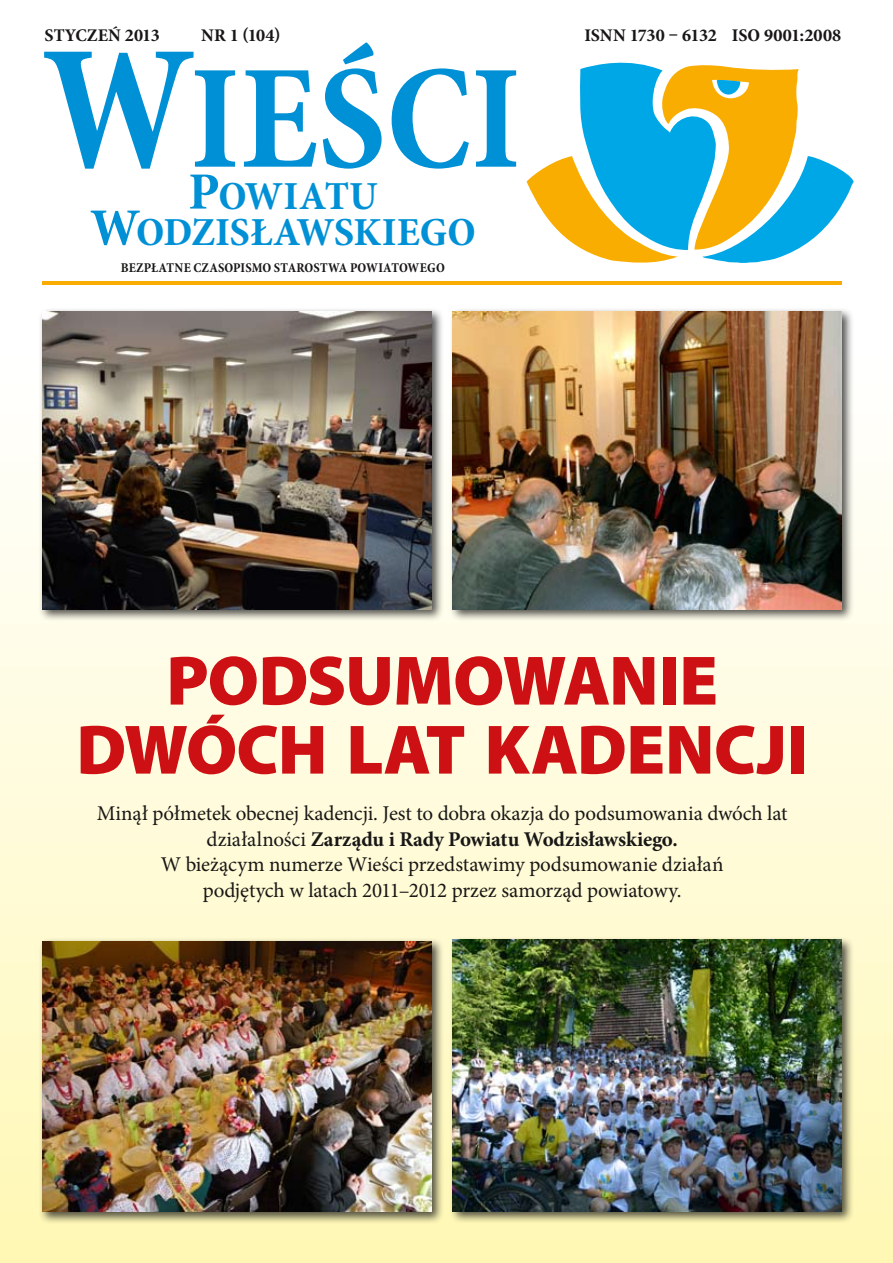
<style>
.page{position:relative;width:893px;height:1263px;background:#fff}
.page>*{position:absolute;margin:0;border:0;box-sizing:border-box;transform-origin:0 0}
.t1{font:700 condensed 150px "Minion Pro";color:#0090d6}
.t2{font:900 70.5px/69px "Myriad Pro";letter-spacing:-.015em;color:#cd1013;text-align:center}
.t3{font:700 condensed 40.2px/36px "Minion Pro";color:#0090d6;text-align:center;scale:1.08 1}
.t4{font:21px/25.5px "Minion Pro";letter-spacing:-.005em;color:#181716;text-align:center}
.t5{font:700 condensed 18px "Minion Pro";letter-spacing:-.01em;color:#181716;scale:1.08 1}
.t6{font:700 condensed 13.5px "Minion Pro";letter-spacing:.01em;color:#181716}
.s1{font-size:179.1px}
.s2{font-size:52.95px}
.s3{font-weight:700}
</style>
<div class="page">
<div style="left:0;top:344px;width:893px;height:919px;background:linear-gradient(to bottom,#fff,#fff8b5)"></div>
<div style="left:39px;top:307px;width:412px;height:321px;background:#181716;opacity:.75"></div>
<img style="left:43px;top:311px;width:389px;height:298px">
<div style="left:39px;top:937px;width:412px;height:294px;background:#181716;opacity:.75"></div>
<img style="left:43px;top:941px;width:389px;height:271px">
<div style="left:449px;top:307px;width:412px;height:321px;background:#181716;opacity:.75"></div>
<img style="left:453px;top:311px;width:389px;height:298px">
<div style="left:449px;top:936px;width:412px;height:295px;background:#181716;opacity:.75"></div>
<img style="left:453px;top:940px;width:389px;height:272px">
<svg style="left:527px;top:62px;width:327px;height:201px"></svg>
<hr style="left:43px;top:281px;width:799px;height:4px;background:#f9ad00">
<p class="t5" style="left:45px;top:23px;width:108px">STYCZEŃ 2013</p>
<p class="t5" style="left:201px;top:23px;width:75px">NR 1 (104)</p>
<p class="t5" style="left:584px;top:23px;width:239px">ISNN 1730 – 6132 ISO 9001:2008</p>
<h1 class="t1" style="left:42px;top:15px;width:480px"><span class="s1">W</span>IEŚCI</h1>
<h3 class="t3" style="left:90px;top:178px;width:359px"><span class="s2">P</span>OWIATU<br><span class="s2">W</span>ODZISŁAWSKIEGO</h3>
<p class="t6" style="left:121px;top:258px;width:325px">BEZPŁATNE CZASOPISMO STAROSTWA POWIATOWEGO</p>
<h2 class="t2" style="left:76px;top:647px;width:733px">PODSUMOWANIE<br>DWÓCH LAT KADENCJI</h2>
<p class="t4" style="left:97px;top:801px;width:692px">Minął półmetek obecnej kadencji. Jest to dobra okazja do podsumowania dwóch lat działalności <span class="s3">Zarządu i Rady Powiatu Wodzisławskiego.<br></span>W bieżącym numerze Wieści przedstawimy podsumowanie działań<br>podjętych w latach 2011–2012 przez samorząd powiatowy.</p>
</div>
